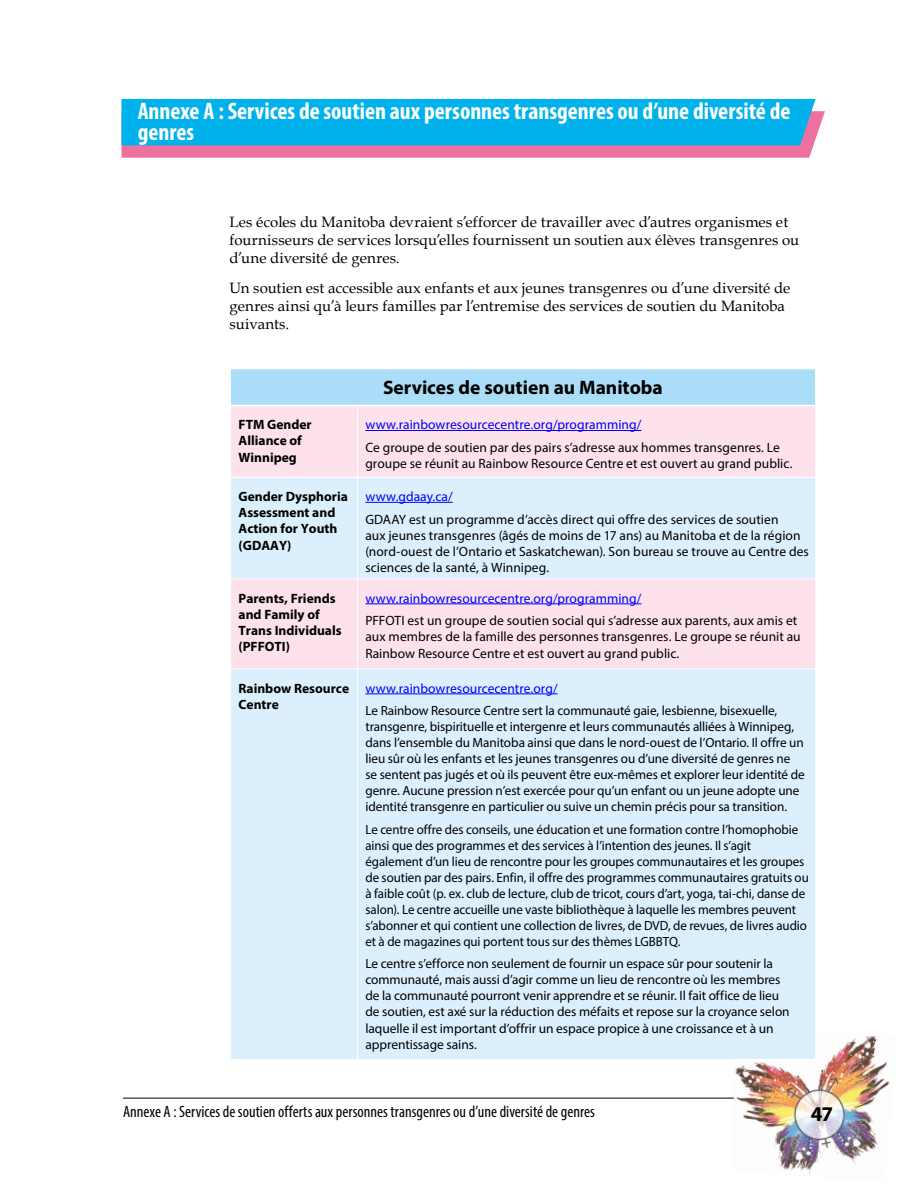
<style>
.page{position:relative;width:918px;height:1188px;background:#fff}
.page>*{position:absolute;margin:0;border:0;box-sizing:border-box;transform-origin:0 0}
.t1{font:700 condensed 24px/21px "Myriad Pro";color:#fff}
.t2{font:700 21px "Myriad Pro";color:#000}
.t3{font:700 19.5px "Myriad Pro";color:#000}
.t4{font:condensed 16.5px "Myriad Pro";letter-spacing:.005em;color:#000}
.t5{font:15px/18px "Book Antiqua";letter-spacing:.005em;color:#000}
.t6{font:13.5px/16.2px "Myriad Pro";color:#000}
.t7{font:700 13.5px/16.2px "Myriad Pro";color:#000}
.t8{font:13.5px "Myriad Pro";color:#0000fa}
.t9{font:13.35px/16px "Myriad Pro";letter-spacing:-.005em;color:#000}
</style>
<div class="page">
<hr style="left:123px;top:1098px;width:702px;height:1px;background:#000">
<img style="left:734px;top:1035px;width:156px;height:140px">
<svg style="left:122px;top:99px;width:703px;height:59px;background:#37a5db"></svg>
<div style="left:230px;top:369px;width:586px;height:37px;background:#aaddf8"></div>
<div style="left:231px;top:406px;width:584px;height:71px;background:#fde2ec"></div>
<svg style="left:231px;top:478px;width:584px;height:581px;background:#e0edf9"></svg>
<hr style="left:815px;top:669px;width:1px;height:390px;background:#fff">
<hr style="left:230px;top:369px;width:1px;height:36px;background:#fff">
<hr style="left:815px;top:369px;width:1px;height:36px;background:#fff">
<hr style="left:230px;top:405px;width:127px;height:1px;background:#fff">
<hr style="left:357px;top:405px;width:459px;height:1px;background:#fff">
<hr style="left:357px;top:406px;width:1px;height:71px;background:#fff">
<hr style="left:357px;top:478px;width:1px;height:101px;background:#fff">
<hr style="left:231px;top:579px;width:126px;height:1px;background:#fff">
<hr style="left:357px;top:579px;width:459px;height:1px;background:#fff">
<hr style="left:357px;top:579px;width:1px;height:90px;background:#fff">
<hr style="left:231px;top:669px;width:126px;height:1px;background:#fff">
<hr style="left:357px;top:669px;width:459px;height:1px;background:#fff">
<hr style="left:357px;top:669px;width:1px;height:390px;background:#fff">
<hr style="left:357px;top:1059px;width:459px;height:1px;background:#fff">
<hr style="left:365px;top:430px;width:276px;height:1px;background:#0000fa">
<hr style="left:365px;top:502px;width:88px;height:1px;background:#0000fa">
<hr style="left:365px;top:604px;width:276px;height:1px;background:#0000fa">
<hr style="left:365px;top:694px;width:193px;height:1px;background:#0000fa">
<h1 class="t1" style="left:138px;top:100px;width:654px">Annexe A : Services de soutien aux personnes transgenres ou d’une diversité de genres</h1>
<p class="t5" style="left:230px;top:212px;width:571px">Les écoles du Manitoba devraient s’efforcer de travailler avec d’autres organismes et fournisseurs de services lorsqu’elles fournissent un soutien aux élèves transgenres ou d’une diversité de genres.</p>
<p class="t5" style="left:230px;top:279px;width:562px">Un soutien est accessible aux enfants et aux jeunes transgenres ou d’une diversité de genres ainsi qu’à leurs familles par l’entremise des services de soutien du Manitoba suivants.</p>
<h3 class="t3" style="left:383px;top:375px;width:281px">Services de soutien au Manitoba</h3>
<p class="t7" style="left:239px;top:416px;width:75px">FTM Gender<br>Alliance of<br>Winnipeg</p>
<p class="t8" style="left:365px;top:416px;width:278px">www.rainbowresourcecentre.org/programming/</p>
<p class="t6" style="left:365px;top:439px;width:429px">Ce groupe de soutien par des pairs s’adresse aux hommes transgenres. Le groupe se réunit au Rainbow Resource Centre et est ouvert au grand public.</p>
<p class="t7" style="left:239px;top:488px;width:111px">Gender Dysphoria<br>Assessment and<br>Action for Youth (GDAAY)</p>
<p class="t8" style="left:365px;top:488px;width:89px">www.gdaay.ca/</p>
<p class="t6" style="left:365px;top:511px;width:445px">GDAAY est un programme d’accès direct qui offre des services de soutien<br>aux jeunes transgenres (âgés de moins de 17 ans) au Manitoba et de la région (nord-ouest de l’Ontario et Saskatchewan). Son bureau se trouve au Centre des sciences de la santé, à Winnipeg.</p>
<p class="t7" style="left:239px;top:589px;width:105px">Parents, Friends and Family of<br>Trans Individuals (PFFOTI)</p>
<p class="t8" style="left:365px;top:590px;width:278px">www.rainbowresourcecentre.org/programming/</p>
<p class="t6" style="left:365px;top:612px;width:437px">PFFOTI est un groupe de soutien social qui s’adresse aux parents, aux amis et aux membres de la famille des personnes transgenres. Le groupe se réunit au<br>Rainbow Resource Centre et est ouvert au grand public.</p>
<p class="t7" style="left:239px;top:679px;width:112px">Rainbow Resource<br>Centre</p>
<p class="t8" style="left:365px;top:680px;width:194px">www.rainbowresourcecentre.org/</p>
<p class="t9" style="left:365px;top:702px;width:441px">Le Rainbow Resource Centre sert la communauté gaie, lesbienne, bisexuelle, transgenre, bispirituelle et intergenre et leurs communautés alliées à Winnipeg, dans l’ensemble du Manitoba ainsi que dans le nord-ouest de l’Ontario. Il offre un lieu sûr où les enfants et les jeunes transgenres ou d’une diversité de genres ne se sentent pas jugés et où ils peuvent être eux-mêmes et explorer leur identité de genre. Aucune pression n’est exercée pour qu’un enfant ou un jeune adopte une identité transgenre en particulier ou suive un chemin précis pour sa transition.</p>
<p class="t9" style="left:365px;top:821px;width:445px">Le centre offre des conseils, une éducation et une formation contre l’homophobie ainsi que des programmes et des services à l’intention des jeunes. Il s’agit également d’un lieu de rencontre pour les groupes communautaires et les groupes de soutien par des pairs. Enfin, il offre des programmes communautaires gratuits ou à faible coût (p. ex. club de lecture, club de tricot, cours d’art, yoga, tai-chi, danse de salon). Le centre accueille une vaste bibliothèque à laquelle les membres peuvent s’abonner et qui contient une collection de livres, de DVD, de revues, de livres audio et à de magazines qui portent tous sur des thèmes LGBBTQ.</p>
<p class="t9" style="left:365px;top:956px;width:426px">Le centre s’efforce non seulement de fournir un espace sûr pour soutenir la communauté, mais aussi d’agir comme un lieu de rencontre où les membres de la communauté pourront venir apprendre et se réunir. Il fait office de lieu de soutien, est axé sur la réduction des méfaits et repose sur la croyance selon</p>
<p class="t6" style="left:365px;top:1020px;width:410px">laquelle il est important d’offrir un espace propice à une croissance et à un apprentissage sains.</p>
<p class="t4" style="left:123px;top:1101px;width:474px">Annexe A : Services de soutien offerts aux personnes transgenres ou d’une diversité de genres</p>
<h2 class="t2" style="left:811px;top:1100px;width:24px">47</h2>
</div>
